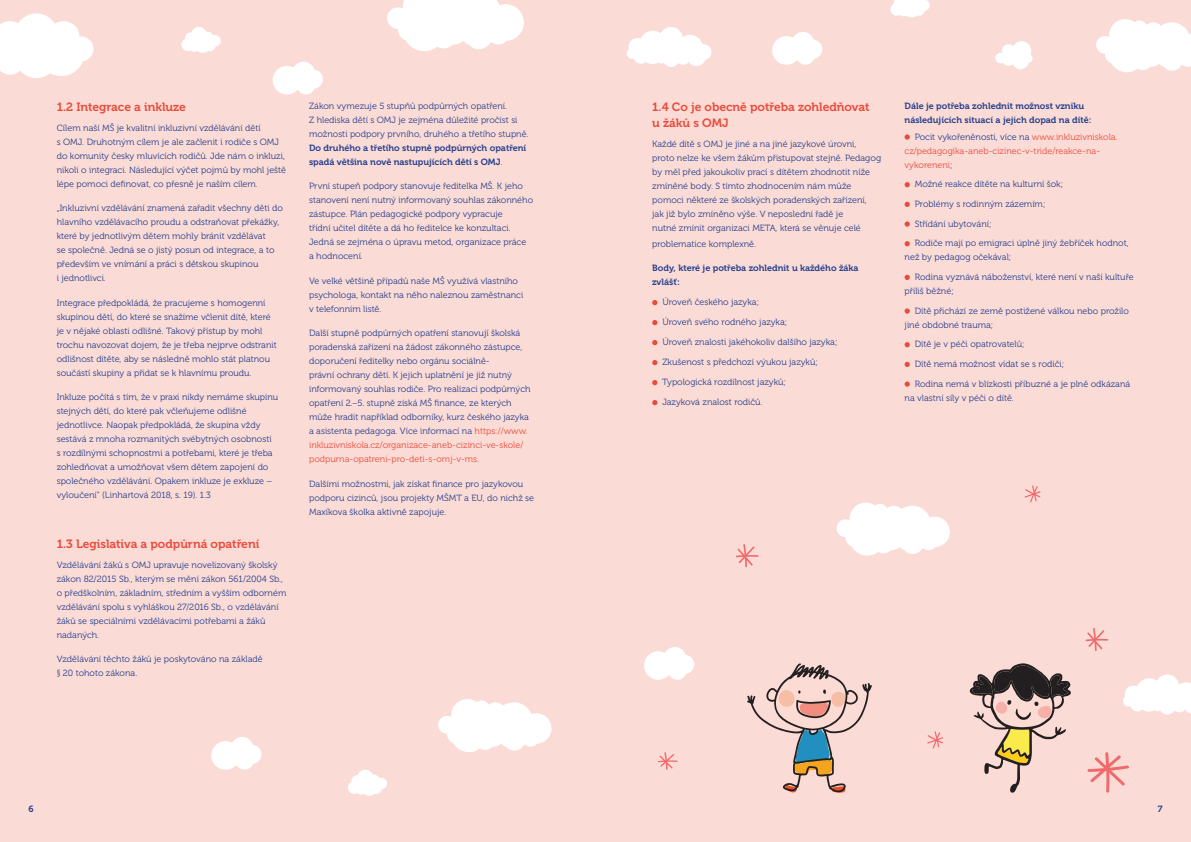
<style>
.page{position:relative;width:1191px;height:842px;background:#fbdbd5}
.page>*{position:absolute;margin:0;border:0;box-sizing:border-box;transform-origin:0 0}
.t1{font:12px/16px "Museo 700";color:#e84c3b}
.t2{font:9px/14px "Museo 300";color:#253f8e}
.t3{font:9px/14px "Museo 700";color:#253f8e}
.t4{font:9px/14px "Museo 300";color:#e84c3b}
.s1{font-family:"Museo 300"}
.s2{color:#e84c3b}
.s3{color:#253f8e}
</style>
<div class="page">
<svg style="left:652px;top:300px;width:5px;height:5px"></svg>
<svg style="left:652px;top:320px;width:5px;height:5px"></svg>
<svg style="left:652px;top:340px;width:5px;height:5px"></svg>
<svg style="left:652px;top:360px;width:5px;height:5px"></svg>
<svg style="left:652px;top:380px;width:5px;height:5px"></svg>
<svg style="left:652px;top:400px;width:5px;height:5px"></svg>
<svg style="left:904px;top:134px;width:5px;height:6px"></svg>
<svg style="left:904px;top:182px;width:5px;height:5px"></svg>
<svg style="left:904px;top:202px;width:5px;height:5px"></svg>
<svg style="left:904px;top:221px;width:5px;height:6px"></svg>
<svg style="left:904px;top:241px;width:5px;height:5px"></svg>
<svg style="left:904px;top:275px;width:5px;height:5px"></svg>
<svg style="left:904px;top:308px;width:5px;height:6px"></svg>
<svg style="left:904px;top:342px;width:5px;height:5px"></svg>
<svg style="left:904px;top:362px;width:5px;height:5px"></svg>
<svg style="left:904px;top:381px;width:5px;height:6px"></svg>
<svg style="left:890px;top:0;width:39px;height:17px"></svg>
<svg style="left:995px;top:41px;width:37px;height:28px"></svg>
<svg style="left:1096px;top:19px;width:95px;height:53px"></svg>
<svg style="left:438px;top:699px;width:113px;height:53px"></svg>
<svg style="left:836px;top:502px;width:114px;height:54px"></svg>
<svg style="left:387px;top:0;width:137px;height:51px"></svg>
<svg style="left:626px;top:27px;width:85px;height:40px"></svg>
<svg style="left:1123px;top:674px;width:68px;height:40px"></svg>
<svg style="left:772px;top:32px;width:50px;height:33px"></svg>
<svg style="left:211px;top:737px;width:50px;height:33px"></svg>
<svg style="left:644px;top:647px;width:50px;height:33px"></svg>
<svg style="left:273px;top:62px;width:50px;height:32px"></svg>
<svg style="left:0;top:13px;width:94px;height:65px"></svg>
<svg style="left:181px;top:27px;width:40px;height:26px"></svg>
<svg style="left:348px;top:770px;width:39px;height:26px"></svg>
<svg style="left:969px;top:663px;width:102px;height:130px"></svg>
<svg style="left:1087px;top:752px;width:42px;height:41px"></svg>
<svg style="left:927px;top:731px;width:16px;height:18px"></svg>
<svg style="left:1024px;top:485px;width:16px;height:18px"></svg>
<svg style="left:1085px;top:628px;width:23px;height:23px"></svg>
<svg style="left:736px;top:544px;width:23px;height:23px"></svg>
<svg style="left:658px;top:752px;width:20px;height:18px"></svg>
<svg style="left:747px;top:663px;width:125px;height:130px"></svg>
<h1 class="t1" style="left:57px;top:99px;width:131px">1.2 Integrace a inkluze</h1>
<p class="t2" style="left:57px;top:121px;width:231px">Cílem naší MŠ je kvalitní inkluzivní vzdělávání dětí<br>s OMJ. Druhotným cílem je ale začlenit i rodiče s OMJ do komunity česky mluvících rodičů. Jde nám o inkluzi, nikoli o integraci. Následující výčet pojmů by mohl ještě lépe pomoci definovat, co přesně je naším cílem.</p>
<p class="t2" style="left:57px;top:201px;width:228px">„Inkluzivní vzdělávání znamená zařadit všechny děti do hlavního vzdělávacího proudu a odstraňovat překážky, které by jednotlivým dětem mohly bránit vzdělávat<br>se společně. Jedná se o jistý posun od integrace, a to především ve vnímání a práci s dětskou skupinou<br>i jednotlivci.</p>
<p class="t2" style="left:57px;top:296px;width:221px">Integrace předpokládá, že pracujeme s homogenní skupinou dětí, do které se snažíme včlenit dítě, které je v nějaké oblasti odlišné. Takový přístup by mohl trochu navozovat dojem, že je třeba nejprve odstranit odlišnost dítěte, aby se následně mohlo stát platnou součástí skupiny a přidat se k hlavnímu proudu.</p>
<p class="t2" style="left:57px;top:390px;width:223px">Inkluze počítá s tím, že v praxi nikdy nemáme skupinu stejných dětí, do které pak včleňujeme odlišné jednotlivce. Naopak předpokládá, že skupina vždy sestává z mnoha rozmanitých svébytných osobností<br>s rozdílnými schopnostmi a potřebami, které je třeba zohledňovat a umožňovat všem dětem zapojení do společného vzdělávání. Opakem inkluze je exkluze – vyloučení“ (Linhartová 2018, s. 19). 1.3</p>
<h1 class="t1" style="left:57px;top:536px;width:204px">1.3 Legislativa a podpůrná opatření</h1>
<p class="t2" style="left:57px;top:558px;width:231px">Vzdělávání žáků s OMJ upravuje novelizovaný školský zákon 82/2015 Sb., kterým se mění zákon 561/2004 Sb., o předškolním, základním, středním a vyšším odborném vzdělávání spolu s vyhláškou 27/2016 Sb., o vzdělávání žáků se speciálními vzdělávacími potřebami a žáků nadaných.</p>
<p class="t2" style="left:57px;top:652px;width:207px">Vzdělávání těchto žáků je poskytováno na základě § 20 tohoto zákona.</p>
<p class="t2" style="left:309px;top:99px;width:221px">Zákon vymezuje 5 stupňů podpůrných opatření.<br>Z hlediska dětí s OMJ je zejména důležité pročíst si možnosti podpory prvního, druhého a třetího stupně.</p>
<p class="t3" style="left:309px;top:141px;width:219px">Do druhého a třetího stupně podpůrných opatření spadá většina nově nastupujících dětí s OMJ<span class="s1">.</span></p>
<p class="t2" style="left:309px;top:179px;width:225px">První stupeň podpory stanovuje ředitelka MŠ. K jeho stanovení není nutný informovaný souhlas zákonného zástupce. Plán pedagogické podpory vypracuje<br>třídní učitel dítěte a dá ho ředitelce ke konzultaci.<br>Jedná se zejména o úpravu metod, organizace práce a hodnocení.</p>
<p class="t2" style="left:309px;top:274px;width:216px">Ve velké většině případů naše MŠ využívá vlastního psychologa, kontakt na něho naleznou zaměstnanci v telefonním listě.</p>
<p class="t2" style="left:309px;top:326px;width:223px">Další stupně podpůrných opatření stanovují školská poradenská zařízení na žádost zákonného zástupce, doporučení ředitelky nebo orgánu sociálně-<br>právní ochrany dětí. K jejich uplatnění je již nutný informovaný souhlas rodiče. Pro realizaci podpůrných opatření 2.–5. stupně získá MŠ finance, ze kterých může hradit například odborníky, kurz českého jazyka a asistenta pedagoga. Více informací na <span class="s2">https://www. inkluzivniskola.cz/organizace-aneb-cizinci-ve-skole/ podpurna-opatreni-pro-deti-s-omj-v-ms.</span></p>
<p class="t2" style="left:309px;top:477px;width:227px">Dalšími možnostmi, jak získat finance pro jazykovou podporu cizinců, jsou projekty MŠMT a EU, do nichž se<br>Maxíkova školka aktivně zapojuje.</p>
<h1 class="t1" style="left:652px;top:99px;width:219px">1.4 Co je obecně potřeba zohledňovat u žáků s OMJ</h1>
<p class="t2" style="left:652px;top:137px;width:230px">Každé dítě s OMJ je jiné a na jiné jazykové úrovni,<br>proto nelze ke všem žákům přistupovat stejně. Pedagog by měl před jakoukoliv prací s dítětem zhodnotit níže zmíněné body. S tímto zhodnocením nám může pomoci některé ze školských poradenských zařízení,<br>jak již bylo zmíněno výše. V neposlední řadě je<br>nutné zmínit organizaci META, která se věnuje celé</p>
<p class="t2" style="left:652px;top:237px;width:105px">problematice komplexně.</p>
<p class="t3" style="left:652px;top:261px;width:208px">Body, které je potřeba zohlednit u každého žáka zvlášť:</p>
<p class="t2" style="left:662px;top:295px;width:98px">Úroveň českého jazyka;</p>
<p class="t2" style="left:662px;top:315px;width:126px">Úroveň svého rodného jazyka;</p>
<p class="t2" style="left:662px;top:335px;width:177px">Úroveň znalosti jakéhokoliv dalšího jazyka;</p>
<p class="t2" style="left:662px;top:355px;width:157px">Zkušenost s předchozí výukou jazyků;</p>
<p class="t2" style="left:662px;top:375px;width:125px">Typologická rozdílnost jazyků;</p>
<p class="t2" style="left:662px;top:395px;width:102px">Jazyková znalost rodičů.</p>
<p class="t3" style="left:904px;top:99px;width:188px">Dále je potřeba zohlednit možnost vzniku následujících situací a jejich dopad na dítě:</p>
<p class="t4" style="left:904px;top:130px;width:214px;text-indent:10px"><span class="s3">Pocit vykořeněnosti, více na</span> www.inkluzivniskola. cz/pedagogika-aneb-cizinec-v-tride/reakce-na&shy;vykoreneni<span class="s3">;</span></p>
<p class="t2" style="left:914px;top:175px;width:215px;line-height:19.7px">Možné reakce dítěte na kulturní šok;<br>Problémy s rodinným zázemím;<br>Střídání ubytování;<br>Rodiče mají po emigraci úplně jiný žebříček hodnot,</p>
<p class="t2" style="left:914px;top:248px;width:220px;line-height:19.7px;text-indent:-10px">než by pedagog očekával;<br>Rodina vyznává náboženství, které není v naší kultuře</p>
<p class="t2" style="left:914px;top:281px;width:216px;line-height:19.7px;text-indent:-10px">příliš běžné;<br>Dítě přichází ze země postižené válkou nebo prožilo</p>
<p class="t2" style="left:914px;top:315px;width:217px;line-height:19.7px;text-indent:-10px">jiné obdobné trauma;<br>Dítě je v péči opatrovatelů;<br>Dítě nemá možnost vídat se s rodiči;<br>Rodina nemá v blízkosti příbuzné a je plně odkázaná</p>
<p class="t2" style="left:904px;top:391px;width:111px">na vlastní síly v péči o dítě.</p>
<p class="t3" style="left:28px;top:802px;width:7px">6</p>
<p class="t3" style="left:1157px;top:802px;width:6px">7</p>
</div>
